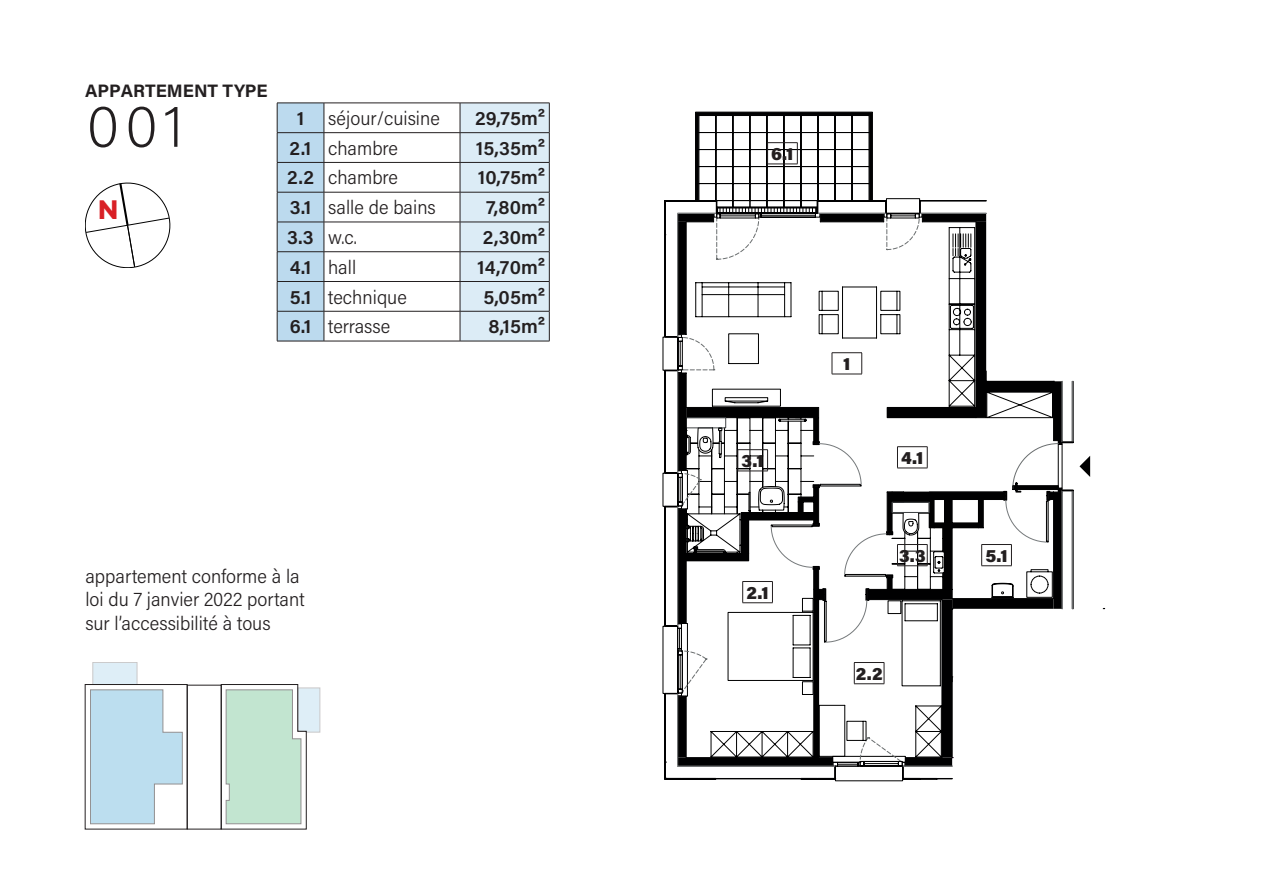
<style>
.page{position:relative;width:1263px;height:893px;background:#fff}
.page>*{position:absolute;margin:0;border:0;box-sizing:border-box;transform-origin:0 0}
.t1{font:200 60px "Acumin Pro";color:#231f20}
.t2{font:800 31.2px "Mr Eaves Mod OT";color:#d92026}
.t3{font:300 19.5px "Acumin Pro Semi Cond";color:#231f20}
.t4{font:600 19.5px "Acumin Pro";color:#231f20}
.t5{font:900 18px "Acumin Pro";color:#231f20}
.t6{font:700 18px "Acumin Pro";color:#231f20}
</style>
<div class="page">
<svg style="left:85px;top:183px;width:85px;height:85px"></svg>
<svg style="left:663px;top:112px;width:442px;height:669px"></svg>
<hr style="left:767px;top:164px;width:30px;height:1px;background:#231f20">
<hr style="left:324px;top:103px;width:136px;height:1px;background:#231f20">
<hr style="left:324px;top:132px;width:136px;height:1px;background:#231f20">
<hr style="left:324px;top:162px;width:136px;height:1px;background:#231f20">
<hr style="left:324px;top:192px;width:136px;height:1px;background:#231f20">
<hr style="left:324px;top:222px;width:136px;height:1px;background:#231f20">
<hr style="left:324px;top:251px;width:136px;height:1px;background:#231f20">
<svg style="left:277px;top:103px;width:48px;height:238px;background:#b1ccdf"></svg>
<hr style="left:324px;top:281px;width:136px;height:1px;background:#231f20">
<svg style="left:460px;top:103px;width:90px;height:238px;background:#d1e0e9"></svg>
<hr style="left:277px;top:311px;width:47px;height:1px;background:#231f20">
<hr style="left:324px;top:311px;width:136px;height:1px;background:#231f20">
<hr style="left:460px;top:311px;width:89px;height:1px;background:#231f20">
<hr style="left:277px;top:311px;width:1px;height:30px;background:#231f20">
<hr style="left:549px;top:311px;width:1px;height:30px;background:#231f20">
<hr style="left:277px;top:341px;width:47px;height:1px;background:#231f20">
<hr style="left:324px;top:341px;width:136px;height:1px;background:#231f20">
<hr style="left:460px;top:341px;width:89px;height:1px;background:#231f20">
<div style="left:93px;top:662px;width:44px;height:23px;background:#deeef7"></div>
<svg style="left:221px;top:684px;width:99px;height:145px"></svg>
<svg style="left:90px;top:689px;width:93px;height:135px;background:#c3deec"></svg>
<div style="left:187px;top:685px;width:34px;height:144px;border:1px solid #231f20"></div>
<p class="t6" style="left:85px;top:78px;width:184px">APPARTEMENT TYPE</p>
<p class="t1" style="left:87px;top:85px;width:98px">001</p>
<p class="t2" style="left:98px;top:193px;width:22px">N</p>
<p class="t4" style="left:297px;top:104px;width:9px">1</p>
<p class="t3" style="left:328px;top:105px;width:113px">séjour/cuisine</p>
<p class="t4" style="left:475px;top:104px;width:72px">29,75m²</p>
<p class="t4" style="left:290px;top:134px;width:23px">2.1</p>
<p class="t3" style="left:328px;top:134px;width:71px">chambre</p>
<p class="t4" style="left:476px;top:134px;width:71px">15,35m²</p>
<p class="t4" style="left:287px;top:164px;width:28px">2.2</p>
<p class="t3" style="left:328px;top:164px;width:71px">chambre</p>
<p class="t4" style="left:478px;top:164px;width:69px">10,75m²</p>
<p class="t4" style="left:290px;top:194px;width:23px">3.1</p>
<p class="t3" style="left:328px;top:194px;width:109px">salle de bains</p>
<p class="t4" style="left:486px;top:194px;width:60px">7,80m²</p>
<p class="t4" style="left:287px;top:224px;width:28px">3.3</p>
<p class="t3" style="left:328px;top:224px;width:30px">w.c.</p>
<p class="t4" style="left:483px;top:224px;width:64px">2,30m²</p>
<p class="t4" style="left:290px;top:253px;width:23px">4.1</p>
<p class="t3" style="left:328px;top:254px;width:30px">hall</p>
<p class="t4" style="left:477px;top:253px;width:69px">14,70m²</p>
<p class="t4" style="left:290px;top:283px;width:23px">5.1</p>
<p class="t3" style="left:328px;top:283px;width:80px">technique</p>
<p class="t4" style="left:483px;top:283px;width:63px">5,05m²</p>
<p class="t4" style="left:290px;top:313px;width:23px">6.1</p>
<p class="t3" style="left:328px;top:313px;width:64px">terrasse</p>
<p class="t4" style="left:488px;top:313px;width:58px">8,15m²</p>
<p class="t3" style="left:85px;top:562px;width:216px">appartement conforme à la</p>
<p class="t3" style="left:85px;top:586px;width:221px">loi du 7 janvier 2022 portant</p>
<p class="t3" style="left:85px;top:609px;width:187px">sur l’accessibilité à tous</p>
<p class="t5" style="left:771px;top:141px;width:24px">6.1</p>
<p class="t5" style="left:742px;top:448px;width:24px">3.1</p>
<p class="t5" style="left:746px;top:580px;width:24px">2.1</p>
<p class="t5" style="left:843px;top:351px;width:9px">1</p>
<p class="t5" style="left:901px;top:445px;width:24px">4.1</p>
<p class="t5" style="left:899px;top:543px;width:28px">3.3</p>
<p class="t5" style="left:856px;top:661px;width:28px">2.2</p>
<p class="t5" style="left:985px;top:543px;width:24px">5.1</p>
</div>
